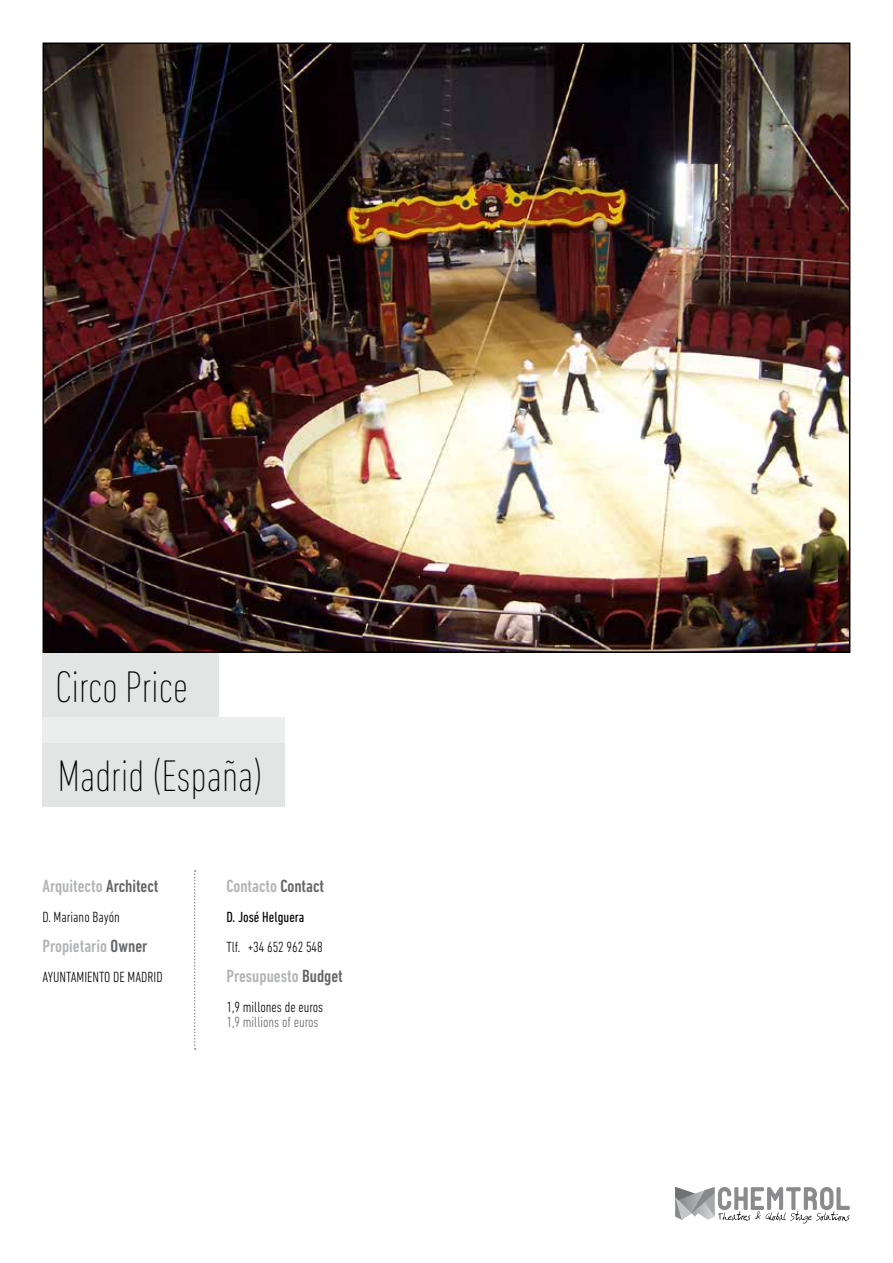
<style>
.page{position:relative;width:893px;height:1263px;background:#fff}
.page>*{position:absolute;margin:0;border:0;box-sizing:border-box;transform-origin:0 0}
.t1{font:200 condensed 45px/88.9px "DIN Next LT Pro";letter-spacing:-.01em;color:#000}
.t2{font:500 condensed 18px "DIN Next LT Pro";color:#b1b3b4}
.t3{font:300 condensed 15px "DIN Next LT Pro";color:#000}
.t4{font:300 condensed 15px "DIN Next LT Pro";color:#646567}
.t5{font:condensed 15px "DIN Next LT Pro";color:#000}
.s1{color:#646567}
</style>
<div class="page">
<div style="left:43px;top:653px;width:176px;height:64px;background:#e3e4e4"></div>
<div style="left:43px;top:717px;width:242px;height:26px;background:#eceded"></div>
<div style="left:43px;top:743px;width:242px;height:63px;background:#e3e4e4"></div>
<svg style="left:194px;top:870px;width:2px;height:180px"></svg>
<svg style="left:675px;top:1187px;width:175px;height:36px"></svg>
<img style="left:46px;top:46px;width:801px;height:604px">
<h1 class="t1" style="left:55px;top:642px;width:209px">Circo Price<br>Madrid (España)</h1>
<p class="t2" style="left:43px;top:876px;width:117px">Arquitecto <span class="s1">Architect</span></p>
<p class="t3" style="left:43px;top:908px;width:79px">D. Mariano Bayón</p>
<p class="t2" style="left:43px;top:936px;width:107px">Propietario <span class="s1">Owner</span></p>
<p class="t3" style="left:43px;top:968px;width:122px">AYUNTAMIENTO DE MADRID</p>
<p class="t2" style="left:226px;top:876px;width:99px">Contacto <span class="s1">Contact</span></p>
<p class="t5" style="left:226px;top:908px;width:79px">D. José Helguera</p>
<p class="t3" style="left:226px;top:938px;width:98px">Tlf. +34 652 962 548</p>
<p class="t2" style="left:226px;top:966px;width:118px">Presupuesto <span class="s1">Budget</span></p>
<p class="t3" style="left:226px;top:998px;width:98px">1,9 millones de euros</p>
<p class="t4" style="left:226px;top:1013px;width:94px">1,9 millions of euros</p>
</div>
